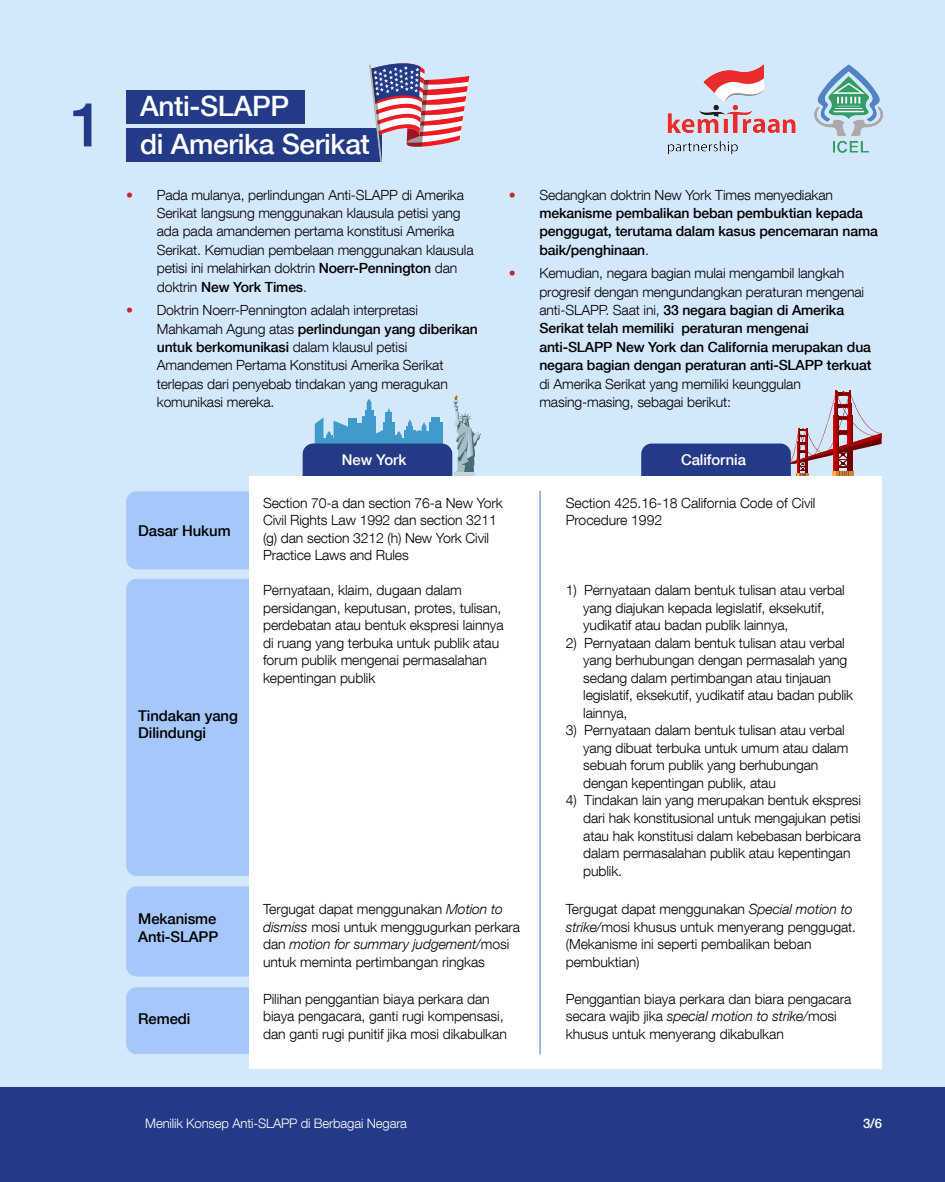
<style>
.page{position:relative;width:945px;height:1182px;background:#fff}
.page>*{position:absolute;margin:0;border:0;box-sizing:border-box;transform-origin:0 0}
.t1{font:500 61.25px "Helvetica Neue LT Com";color:#233b87}
.t2{font:500 28px/37.6px "Helvetica Neue LT Com";letter-spacing:-.01em;color:#fff}
.t3{font:500 14.88px/17.5px "Helvetica Neue LT Com";letter-spacing:-.005em;color:#000}
.t4{font:500 14.88px "Helvetica Neue LT Com";letter-spacing:-.005em;color:#fff}
.t5{font:300 14px/17.5px "Helvetica Neue LT Com";letter-spacing:-.01em;color:#000}
.t6{font:500 14px/18.4px "Helvetica Neue LT Com";letter-spacing:-.01em;color:#000}
.t7{font:300 13.12px "Helvetica Neue LT Com";letter-spacing:-.01em;color:#fff}
.t8{font:500 13.12px "Helvetica Neue LT Com";color:#fff}
.s1{color:#c1272d}
.s2{font-weight:500}
.s3{font-weight:300;color:#c1272d}
.s4{font-weight:300}
.s5{font-style:italic}
</style>
<div class="page">
<div style="left:0;top:0;width:945px;height:1181px;background:#d4e8fc"></div>
<div style="left:0;top:1087px;width:945px;height:94px;background:#233b87"></div>
<div style="left:348px;top:422px;width:14px;height:31px;background:#409acc"></div>
<div style="left:348px;top:418px;width:9px;height:5px;background:#409acc"></div>
<div style="left:362px;top:416px;width:14px;height:37px;background:#409acc"></div>
<div style="left:365px;top:410px;width:8px;height:6px;background:#409acc"></div>
<svg style="left:315px;top:417px;width:33px;height:26px"></svg>
<div style="left:429px;top:422px;width:14px;height:31px;background:#409acc"></div>
<div style="left:431px;top:417px;width:9px;height:5px;background:#409acc"></div>
<div style="left:417px;top:434px;width:14px;height:19px;background:#409acc"></div>
<svg style="left:367px;top:399px;width:61px;height:44px"></svg>
<hr style="left:455px;top:472px;width:20px;height:3px;background:#c2d3e2">
<svg style="left:453px;top:395px;width:28px;height:77px"></svg>
<svg style="left:791px;top:390px;width:91px;height:85px"></svg>
<div style="left:126px;top:90px;width:178px;height:34px;background:#233b87"></div>
<div style="left:126px;top:128px;width:256px;height:34px;background:#233b87"></div>
<div style="left:126px;top:491px;width:150px;height:78px;background:#a5c7f9;border-radius:10px"></div>
<div style="left:303px;top:443px;width:149px;height:46px;background:#233b87;border-radius:10px"></div>
<div style="left:641px;top:443px;width:150px;height:46px;background:#233b87;border-radius:10px"></div>
<div style="left:126px;top:578px;width:150px;height:297px;background:#a5c7f9;border-radius:10px"></div>
<div style="left:126px;top:987px;width:150px;height:66px;background:#a5c7f9;border-radius:10px"></div>
<div style="left:126px;top:886px;width:150px;height:90px;background:#a5c7f9;border-radius:10px"></div>
<div style="left:249px;top:475px;width:633px;height:593px;background:#fff"></div>
<hr style="left:540px;top:491px;width:1px;height:563px;background:#4a75cb">
<img style="left:667px;top:64px;width:217px;height:91px">
<svg style="left:369px;top:63px;width:100px;height:99px"></svg>
<h1 class="t1" style="left:70px;top:88px;width:36px">1</h1>
<h2 class="t2" style="left:140px;top:87px;width:231px">Anti-SLAPP<br>di Amerika Serikat</h2>
<p class="t5" style="left:157px;top:185px;width:318px;line-height:18.4px;text-indent:-31px"><span class="s1">•</span> Pada mulanya, perlindungan Anti-SLAPP di Amerika Serikat langsung menggunakan klausula petisi yang ada pada amandemen pertama konstitusi Amerika Serikat. Kemudian pembelaan menggunakan klausula petisi ini melahirkan doktrin <span class="s2">Noerr-Pennington</span> dan doktrin <span class="s2">New York Times</span>.</p>
<p class="t5" style="left:157px;top:300px;width:323px;line-height:18.4px;text-indent:-31px"><span class="s1">•</span> Doktrin Noerr-Pennington adalah interpretasi Mahkamah Agung atas <span class="s2">perlindungan yang diberikan untuk berkomunikasi</span> dalam klausul petisi Amandemen Pertama Konstitusi Amerika Serikat terlepas dari penyebab tindakan yang meragukan komunikasi mereka.</p>
<p class="t6" style="left:539px;top:185px;width:340px;text-indent:-31px"><span class="s3">•</span> <span class="s4">Sedangkan doktrin New York Times menyediakan </span>mekanisme pembalikan beban pembuktian kepada penggugat, terutama dalam kasus pencemaran nama baik/penghinaan<span class="s4">.</span></p>
<p class="t6" style="left:539px;top:264px;width:333px;text-indent:-31px"><span class="s3">•</span> <span class="s4">Kemudian, negara bagian mulai mengambil langkah progresif dengan mengundangkan peraturan mengenai anti-SLAPP. Saat ini,</span> 33 negara bagian di Amerika Serikat telah memiliki peraturan mengenai anti-SLAPP New York dan California merupakan dua negara bagian dengan peraturan anti-SLAPP terkuat</p>
<p class="t5" style="left:539px;top:374px;width:263px;line-height:18.4px">di Amerika Serikat yang memiliki keunggulan masing-masing, sebagai berikut:</p>
<p class="t3" style="left:138px;top:521px;width:94px">Dasar Hukum</p>
<p class="t3" style="left:138px;top:706px;width:101px">Tindakan yang<br>Dilindungi</p>
<p class="t3" style="left:138px;top:909px;width:82px">Mekanisme<br>Anti-SLAPP</p>
<p class="t3" style="left:138px;top:1009px;width:54px">Remedi</p>
<p class="t4" style="left:342px;top:451px;width:66px">New York</p>
<p class="t4" style="left:681px;top:451px;width:66px">California</p>
<p class="t5" style="left:263px;top:494px;width:241px">Section 70-a dan section 76-a New York Civil Rights Law 1992 dan section 3211 (g) dan section 3212 (h) New York Civil Practice Laws and Rules</p>
<p class="t5" style="left:263px;top:581px;width:242px">Pernyataan, klaim, dugaan dalam persidangan, keputusan, protes, tulisan, perdebatan atau bentuk ekspresi lainnya di ruang yang terbuka untuk publik atau forum publik mengenai permasalahan kepentingan publik</p>
<p class="t5" style="left:263px;top:899px;width:259px">Tergugat dapat menggunakan <span class="s5">Motion to dismiss</span> mosi untuk menggugurkan perkara dan <span class="s5">motion for summary judgement/</span>mosi untuk meminta pertimbangan ringkas</p>
<p class="t5" style="left:263px;top:989px;width:245px">Pilihan penggantian biaya perkara dan biaya pengacara, ganti rugi kompensasi, dan ganti rugi punitif jika mosi dikabulkan</p>
<p class="t5" style="left:566px;top:494px;width:251px">Section 425.16-18 California Code of Civil<br>Procedure 1992</p>
<p class="t5" style="left:583px;top:581px;width:263px;text-indent:-18px">1) Pernyataan dalam bentuk tulisan atau verbal yang diajukan kepada legislatif, eksekutif, yudikatif atau badan publik lainnya,</p>
<p class="t5" style="left:583px;top:633px;width:272px;text-indent:-18px">2) Pernyataan dalam bentuk tulisan atau verbal yang berhubungan dengan permasalah yang sedang dalam pertimbangan atau tinjauan legislatif, eksekutif, yudikatif atau badan publik lainnya,</p>
<p class="t5" style="left:583px;top:721px;width:267px;text-indent:-18px">3) Pernyataan dalam bentuk tulisan atau verbal yang dibuat terbuka untuk umum atau dalam sebuah forum publik yang berhubungan dengan kepentingan publik, atau</p>
<p class="t5" style="left:583px;top:791px;width:279px;text-indent:-18px">4) Tindakan lain yang merupakan bentuk ekspresi dari hak konstitusional untuk mengajukan petisi atau hak konstitusi dalam kebebasan berbicara dalam permasalahan publik atau kepentingan publik.</p>
<p class="t5" style="left:566px;top:899px;width:292px">Tergugat dapat menggunakan <span class="s5">Special motion to strike/</span>mosi khusus untuk menyerang penggugat. (Mekanisme ini seperti pembalikan beban pembuktian)</p>
<p class="t5" style="left:566px;top:989px;width:287px">Penggantian biaya perkara dan biara pengacara secara wajib jika <span class="s5">special motion to strike/</span>mosi khusus untuk menyerang dikabulkan</p>
<p class="t7" style="left:145px;top:1115px;width:263px">Menilik Konsep Anti-SLAPP di Berbagai Negara</p>
<p class="t8" style="left:863px;top:1115px;width:20px">3/6</p>
</div>
